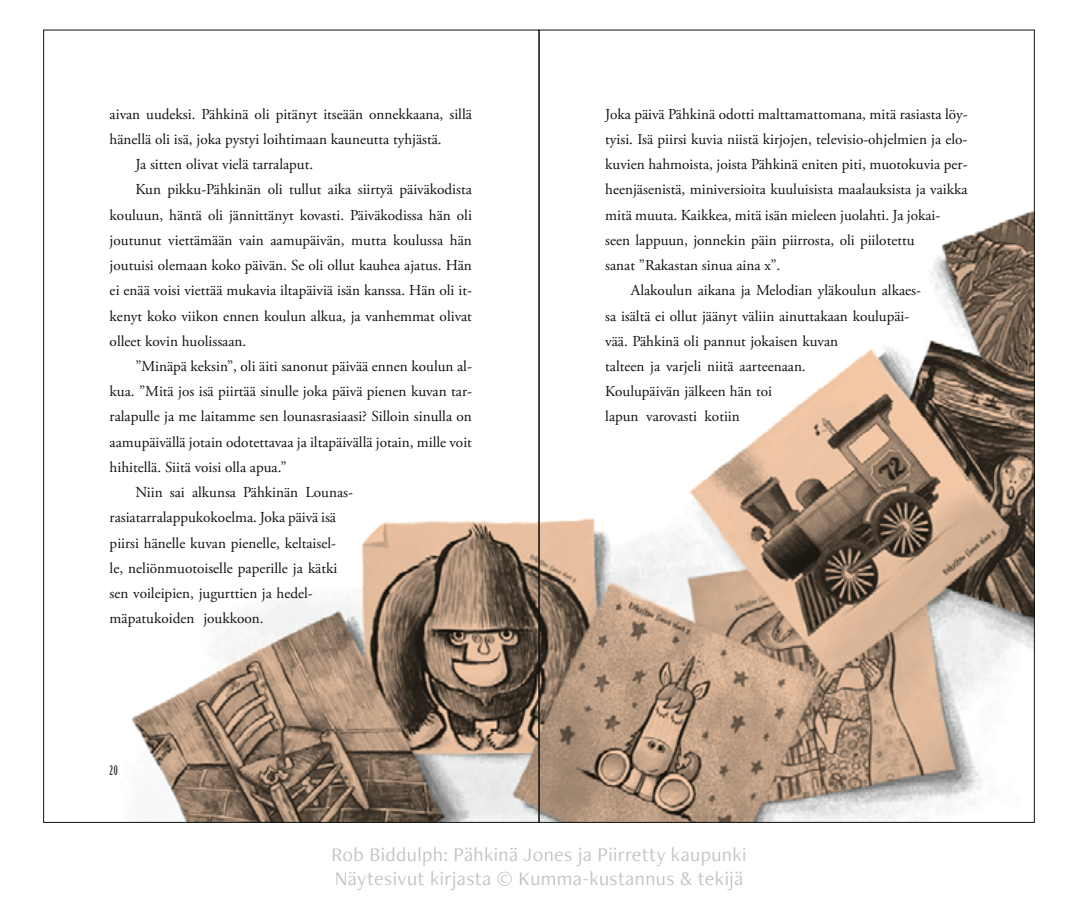
<style>
.page{position:relative;width:1078px;height:908px;background:#fff}
.page>*{position:absolute;margin:0;border:0;box-sizing:border-box;transform-origin:0 0}
.t1{font:20px/24px "Freight Neo Pro";letter-spacing:.02em;color:#c2c4c4}
.t2{font:15.2px "Adobe Garamond Pro";color:#11110f}
.t3{font:13px "Birch Std";color:#11110f}
</style>
<div class="page">
<img style="left:540px;top:211px;width:492px;height:609px">
<svg style="left:131px;top:521px;width:406px;height:299px"></svg>
<p class="t2" style="left:110px;top:105px;width:363px">aivan uudeksi. Pähkinä oli pitänyt itseään onnekkaana, sillä</p>
<p class="t2" style="left:110px;top:130px;width:333px">hänellä oli isä, joka pystyi loihtimaan kauneutta tyhjästä.</p>
<p class="t2" style="left:135px;top:155px;width:179px">Ja sitten olivat vielä tarralaput.</p>
<p class="t2" style="left:135px;top:180px;width:338px">Kun pikku-Pähkinän oli tullut aika siirtyä päiväkodista</p>
<p class="t2" style="left:110px;top:205px;width:363px">kouluun, häntä oli jännittänyt kovasti. Päiväkodissa hän oli</p>
<p class="t2" style="left:110px;top:231px;width:364px">joutunut viettämään vain aamupäivän, mutta koulussa hän</p>
<p class="t2" style="left:110px;top:256px;width:364px">joutuisi olemaan koko päivän. Se oli ollut kauhea ajatus. Hän</p>
<p class="t2" style="left:110px;top:281px;width:364px">ei enää voisi viettää mukavia iltapäiviä isän kanssa. Hän oli it-</p>
<p class="t2" style="left:110px;top:306px;width:364px">kenyt koko viikon ennen koulun alkua, ja vanhemmat olivat</p>
<p class="t2" style="left:110px;top:331px;width:138px">olleet kovin huolissaan.</p>
<p class="t2" style="left:135px;top:357px;width:338px">”Minäpä keksin”, oli äiti sanonut päivää ennen koulun al-</p>
<p class="t2" style="left:110px;top:382px;width:363px">kua. ”Mitä jos isä piirtää sinulle joka päivä pienen kuvan tar-</p>
<p class="t2" style="left:110px;top:407px;width:364px">ralapulle ja me laitamme sen lounasrasiaasi? Silloin sinulla on</p>
<p class="t2" style="left:110px;top:432px;width:363px">aamupäivällä jotain odotettavaa ja iltapäivällä jotain, mille voit</p>
<p class="t2" style="left:110px;top:458px;width:178px">hihitellä. Siitä voisi olla apua.”</p>
<p class="t2" style="left:135px;top:483px;width:219px">Niin sai alkunsa Pähkinän Lounas-</p>
<p class="t2" style="left:110px;top:508px;width:228px">rasiatarralappukokoelma. Joka päivä isä</p>
<p class="t2" style="left:110px;top:533px;width:228px">piirsi hänelle kuvan pienelle, keltaisel-</p>
<p class="t2" style="left:110px;top:558px;width:229px">le, neliönmuotoiselle paperille ja kätki</p>
<p class="t2" style="left:110px;top:584px;width:204px">sen voileipien, jugurttien ja hedel-</p>
<p class="t2" style="left:110px;top:609px;width:155px">mäpatukoiden joukkoon.</p>
<p class="t3" style="left:110px;top:762px;width:10px">20</p>
<p class="t2" style="left:605px;top:105px;width:364px">Joka päivä Pähkinä odotti malttamattomana, mitä rasiasta löy-</p>
<p class="t2" style="left:605px;top:130px;width:363px">tyisi. Isä piirsi kuvia niistä kirjojen, televisio-ohjelmien ja elo-</p>
<p class="t2" style="left:605px;top:155px;width:364px">kuvien hahmoista, joista Pähkinä eniten piti, muotokuvia per-</p>
<p class="t2" style="left:605px;top:180px;width:363px">heenjäsenistä, miniversioita kuuluisista maalauksista ja vaikka</p>
<p class="t2" style="left:605px;top:205px;width:336px">mitä muuta. Kaikkea, mitä isän mieleen juolahti. Ja jokai-</p>
<p class="t2" style="left:605px;top:231px;width:310px">seen lappuun, jonnekin päin piirrosta, oli piilotettu</p>
<p class="t2" style="left:605px;top:256px;width:176px">sanat ”Rakastan sinua aina x”.</p>
<p class="t2" style="left:630px;top:281px;width:291px">Alakoulun aikana ja Melodian yläkoulun alkaes-</p>
<p class="t2" style="left:605px;top:306px;width:305px">sa isältä ei ollut jäänyt väliin ainuttakaan koulupäi-</p>
<p class="t2" style="left:605px;top:331px;width:234px">vää. Pähkinä oli pannut jokaisen kuvan</p>
<p class="t2" style="left:605px;top:357px;width:202px">talteen ja varjeli niitä aarteenaan.</p>
<p class="t2" style="left:605px;top:382px;width:168px">Koulupäivän jälkeen hän toi</p>
<p class="t2" style="left:605px;top:407px;width:136px">lapun varovasti kotiin</p>
<h1 class="t1" style="left:331px;top:841px;width:416px">Rob Biddulph: Pähkinä Jones ja Piirretty kaupunki<br>Näytesivut kirjasta © Kumma-kustannus &amp; tekijä</h1>
</div>
